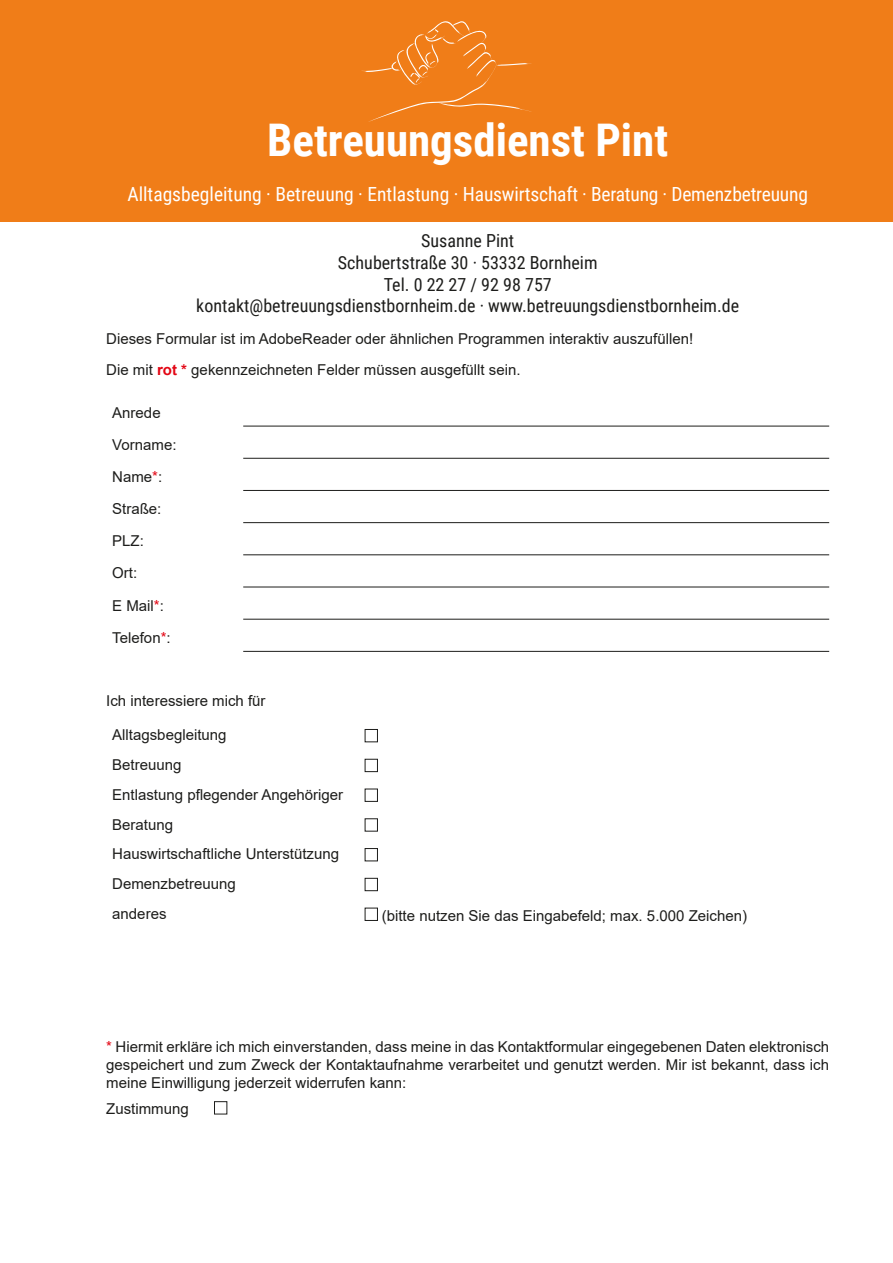
<style>
.page{position:relative;width:893px;height:1263px;background:#fff}
.page>*{position:absolute;margin:0;border:0;box-sizing:border-box;transform-origin:0 0}
.t1{font:700 45px "Roboto Condensed";color:#fff}
.t2{font:19.5px "Roboto Condensed";letter-spacing:-.005em;color:#fff}
.t3{font:18px "Roboto Condensed";color:#1d1d1b}
.t4{font:15px/18px "Arial";color:#1d1d1b;text-align:justify}
.s1{font-weight:700;color:#e30614}
.s2{color:#e30614}
</style>
<div class="page">
<hr style="left:243px;top:426px;width:586px;height:1px;background:#1d1d1b">
<hr style="left:243px;top:458px;width:586px;height:1px;background:#1d1d1b">
<hr style="left:243px;top:490px;width:586px;height:1px;background:#1d1d1b">
<hr style="left:243px;top:522px;width:586px;height:1px;background:#1d1d1b">
<hr style="left:243px;top:554px;width:586px;height:1px;background:#1d1d1b">
<hr style="left:243px;top:587px;width:586px;height:1px;background:#1d1d1b">
<hr style="left:243px;top:619px;width:586px;height:1px;background:#1d1d1b">
<hr style="left:243px;top:651px;width:586px;height:1px;background:#1d1d1b">
<div style="left:365px;top:729px;width:13px;height:13px;border:1px solid #1d1d1b"></div>
<div style="left:365px;top:759px;width:13px;height:13px;border:1px solid #1d1d1b"></div>
<div style="left:365px;top:789px;width:13px;height:12px;border:1px solid #1d1d1b"></div>
<div style="left:365px;top:818px;width:13px;height:13px;border:1px solid #1d1d1b"></div>
<div style="left:365px;top:848px;width:13px;height:13px;border:1px solid #1d1d1b"></div>
<div style="left:365px;top:878px;width:13px;height:13px;border:1px solid #1d1d1b"></div>
<div style="left:365px;top:908px;width:13px;height:13px;border:1px solid #1d1d1b"></div>
<div style="left:214px;top:1101px;width:13px;height:13px;border:1px solid #1d1d1b"></div>
<div style="left:0;top:0;width:893px;height:221px;background:#f07d18"></div>
<svg style="left:361px;top:21px;width:170px;height:101px"></svg>
<p class="t1" style="left:267px;top:108px;width:402px">Betreuungsdienst Pint</p>
<p class="t2" style="left:127px;top:180px;width:682px">Alltagsbegleitung · Betreuung · Entlastung · Hauswirtschaft · Beratung · Demenzbetreuung</p>
<p class="t3" style="left:421px;top:228px;width:94px">Susanne Pint</p>
<p class="t3" style="left:338px;top:250px;width:261px">Schubertstraße 30 · 53332 Bornheim</p>
<p class="t3" style="left:384px;top:272px;width:170px">Tel. 0 22 27 / 92 98 757</p>
<p class="t3" style="left:196px;top:293px;width:544px">kontakt@betreuungsdienstbornheim.de · www.betreuungsdienstbornheim.de</p>
<p class="t4" style="left:106px;top:330px;width:588px">Dieses Formular ist im AdobeReader oder ähnlichen Programmen interaktiv auszufüllen!</p>
<p class="t4" style="left:106px;top:361px;width:416px">Die mit <span class="s1">rot *</span> gekennzeichneten Felder müssen ausgefüllt sein.</p>
<p class="t4" style="left:112px;top:403px;width:50px">Anrede</p>
<p class="t4" style="left:112px;top:435px;width:66px">Vorname:</p>
<p class="t4" style="left:112px;top:468px;width:52px">Name<span class="s2">*</span>:</p>
<p class="t4" style="left:112px;top:500px;width:51px">Straße:</p>
<p class="t4" style="left:112px;top:532px;width:33px">PLZ:</p>
<p class="t4" style="left:112px;top:564px;width:27px">Ort:</p>
<p class="t4" style="left:112px;top:596px;width:53px">E Mail<span class="s2">*</span>:</p>
<p class="t4" style="left:112px;top:628px;width:60px">Telefon<span class="s2">*</span>:</p>
<p class="t4" style="left:106px;top:692px;width:161px">Ich interessiere mich für</p>
<p class="t4" style="left:112px;top:726px;width:116px">Alltagsbegleitung</p>
<p class="t4" style="left:112px;top:756px;width:71px">Betreuung</p>
<p class="t4" style="left:112px;top:785px;width:232px">Entlastung pflegender Angehöriger</p>
<p class="t4" style="left:112px;top:815px;width:62px">Beratung</p>
<p class="t4" style="left:112px;top:845px;width:228px">Hauswirtschaftliche Unterstützung</p>
<p class="t4" style="left:112px;top:875px;width:125px">Demenzbetreuung</p>
<p class="t4" style="left:112px;top:904px;width:56px">anderes</p>
<p class="t4" style="left:382px;top:906px;width:367px">(bitte nutzen Sie das Eingabefeld; max. 5.000 Zeichen)</p>
<p class="t4" style="left:106px;top:1037px;width:724px"><span class="s2">*</span> Hiermit erkläre ich mich einverstanden, dass meine in das Kontaktformular eingegebenen Daten elektronisch gespeichert und zum Zweck der Kontaktaufnahme verarbeitet und genutzt werden. Mir ist bekannt, dass ich meine Einwilligung jederzeit widerrufen kann:</p>
<p class="t4" style="left:106px;top:1100px;width:84px">Zustimmung</p>
</div>
